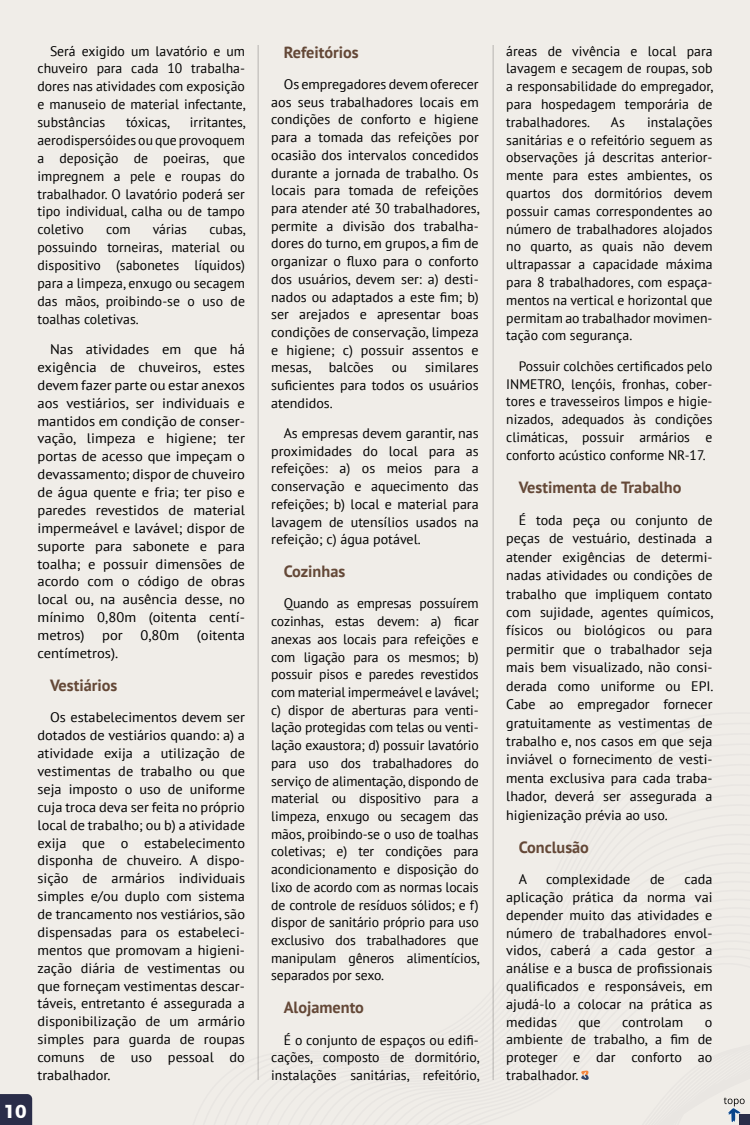
<style>
.page{position:relative;width:750px;height:1125px;background:#f0ede8}
.page>*{position:absolute;margin:0;border:0;box-sizing:border-box;transform-origin:0 0}
.t1{font:700 18.75px "Montserrat";color:#fff}
.t2{font:700 16.25px "PT Sans";color:#644837}
.t3{font:13.75px/17.8px "PT Sans";color:#000;text-align:justify}
.t4{font:13.75px/17.9px "PT Sans";color:#000;text-align:justify;scale:1.04 1}
.t5{font:13.75px/17.9px "PT Sans";color:#000;text-align:justify;scale:1.06 1}
</style>
<div class="page">
<hr style="left:258px;top:45px;width:1px;height:1035px;background:#000">
<hr style="left:493px;top:45px;width:1px;height:1035px;background:#000">
<svg style="left:0;top:1094px;width:32px;height:31px"></svg>
<svg style="left:724px;top:1097px;width:26px;height:28px"></svg>
<div style="left:740px;top:1115px;width:10px;height:10px;background:#2a2d49"></div>
<svg style="left:581px;top:1070px;width:8px;height:10px"></svg>
<h1 class="t1" style="left:4px;top:1096px;width:24px">10</h1>
<p class="t3" style="left:38px;top:42px;width:210px;text-indent:12px">Será exigido um lavatório e um chuveiro para cada 10 trabalha&shy;dores nas atividades com exposição e manuseio de material infectante, substâncias</p>
<p class="t3" style="left:126px;top:113px;width:46px">tóxicas,</p>
<p class="t3" style="left:38px;top:113px;width:210px;text-indent:152px">irritantes, aerodispersóides ou que provoquem a deposição de poeiras, que impregnem a pele e roupas do trabalhador. O lavatório poderá ser tipo individual, calha ou de tampo coletivo</p>
<p class="t3" style="left:106px;top:220px;width:26px">com</p>
<p class="t3" style="left:153px;top:220px;width:36px">várias</p>
<p class="t3" style="left:38px;top:220px;width:210px;text-indent:172px">cubas, possuindo torneiras, material ou dispositivo (sabonetes líquidos) para a limpeza, enxugo ou secagem das mãos, proibindo-se o uso de toalhas coletivas.</p>
<p class="t5" style="left:37px;top:340px;width:197px;text-indent:13px">Nas atividades em que há exigência de chuveiros, estes devem fazer parte ou estar anexos aos vestiários, ser individuais e mantidos em condição de conser&shy;vação, limpeza e higiene; ter portas de acesso que impeçam o devassamento; dispor de chuveiro de água quente e fria; ter piso e paredes revestidos de material impermeável e lavável; dispor de suporte para sabonete e para toalha; e possuir dimensões de acordo com o código de obras local ou, na ausência desse, no mínimo 0,80m (oitenta centí&shy;metros)</p>
<p class="t5" style="left:102px;top:626px;width:21px">por</p>
<p class="t5" style="left:140px;top:626px;width:38px">0,80m</p>
<p class="t5" style="left:197px;top:626px;width:47px">(oitenta</p>
<p class="t5" style="left:38px;top:644px;width:78px">centímetros).</p>
<p class="t2" style="left:50px;top:674px;width:69px">Vestiários</p>
<p class="t4" style="left:38px;top:708px;width:201px;text-indent:12px">Os estabelecimentos devem ser dotados de vestiários quando: a) a atividade exija a utilização de vestimentas de trabalho ou que seja imposto o uso de uniforme cuja troca deva ser feita no próprio local de trabalho; ou b) a atividade exija que o estabelecimento disponha de chuveiro. A dispo&shy;sição de armários individuais simples e/ou duplo com sistema de trancamento nos vestiários, são dispensadas para os estabeleci&shy;mentos que promovam a higieni&shy;zação diária de vestimentas ou que forneçam vestimentas descar&shy;táveis, entretanto é assegurada a disponibilização de um armário simples para guarda de roupas comuns de uso pessoal do trabalhador.</p>
<p class="t2" style="left:284px;top:41px;width:76px">Refeitórios</p>
<p class="t3" style="left:271px;top:75px;width:210px;text-indent:12px">Os empregadores devem oferecer aos seus trabalhadores locais em condições de conforto e higiene para a tomada das refeições por ocasião dos intervalos concedidos durante a jornada de trabalho. Os locais para tomada de refeições para atender até 30 trabalhadores, permite a divisão dos trabalha&shy;dores do turno, em grupos, a fim de organizar o fluxo para o conforto dos usuários, devem ser: a) desti&shy;nados ou adaptados a este fim; b) ser arejados e apresentar boas condições de conservação, limpeza e higiene; c) possuir assentos e mesas, balcões</p>
<p class="t3" style="left:271px;top:358px;width:209px;text-indent:154px">similares suficientes para todos os usuários atendidos.</p>
<p class="t3" style="left:271px;top:424px;width:209px;text-indent:12px">As empresas devem garantir, nas proximidades do local para as refeições: a) os meios para a conservação e aquecimento das refeições; b) local e material para lavagem de utensílios usados na refeição; c) água potável.</p>
<p class="t2" style="left:284px;top:561px;width:63px">Cozinhas</p>
<p class="t3" style="left:271px;top:594px;width:210px;text-indent:12px">Quando as empresas possuírem cozinhas, estas devem: a) ficar anexas aos locais para refeições e com ligação para os mesmos; b) possuir pisos e paredes revestidos com material impermeável e lavável; c) dispor de aberturas para venti&shy;lação protegidas com telas ou venti&shy;lação exaustora; d) possuir lavatório para uso dos trabalhadores do serviço de alimentação, dispondo de material ou dispositivo para a limpeza, enxugo ou secagem das mãos, proibindo-se o uso de toalhas coletivas; e) ter condições para acondicionamento e disposição do lixo de acordo com as normas locais de controle de resíduos sólidos; e f) dispor de sanitário próprio para uso exclusivo dos trabalhadores que manipulam gêneros alimentícios, separados por sexo.</p>
<p class="t2" style="left:284px;top:997px;width:82px">Alojamento</p>
<p class="t3" style="left:271px;top:1031px;width:210px;text-indent:12px">É o conjunto de espaços ou edifi&shy;cações, composto de dormitório, instalações sanitárias, refeitório,</p>
<p class="t3" style="left:392px;top:358px;width:17px">ou</p>
<p class="t3" style="left:506px;top:42px;width:209px">áreas de vivência e local para lavagem e secagem de roupas, sob a responsabilidade do empregador, para hospedagem temporária de trabalhadores.</p>
<p class="t3" style="left:506px;top:113px;width:208px;text-indent:141px">instalações sanitárias e o refeitório seguem as observações já descritas anterior&shy;mente para estes ambientes, os quartos dos dormitórios devem possuir camas correspondentes ao número de trabalhadores alojados no quarto, as quais não devem ultrapassar a capacidade máxima para 8 trabalhadores, com espaça&shy;mentos na vertical e horizontal que permitam ao trabalhador movimen&shy;tação com segurança.</p>
<p class="t3" style="left:506px;top:357px;width:208px;text-indent:12px">Possuir colchões certificados pelo INMETRO, lençóis, fronhas, cober&shy;tores e travesseiros limpos e higie&shy;nizados, adequados às condições climáticas, possuir armários e conforto acústico conforme NR-17.</p>
<p class="t2" style="left:519px;top:476px;width:164px">Vestimenta de Trabalho</p>
<p class="t3" style="left:506px;top:511px;width:209px;line-height:18.4px;text-indent:12px">É toda peça ou conjunto de peças de vestuário, destinada a atender exigências de determi&shy;nadas atividades ou condições de trabalho que impliquem contato com sujidade, agentes químicos, físicos ou biológicos ou para permitir que o trabalhador seja mais bem visualizado, não consi&shy;derada como uniforme ou EPI.<br>Cabe ao empregador fornecer gratuitamente as vestimentas de trabalho e, nos casos em que seja inviável o fornecimento de vesti&shy;menta exclusiva para cada traba&shy;lhador, deverá ser assegurada a higienização prévia ao uso.</p>
<p class="t2" style="left:519px;top:836px;width:72px">Conclusão</p>
<p class="t3" style="left:519px;top:870px;width:10px">A</p>
<p class="t3" style="left:546px;top:870px;width:86px">complexidade</p>
<p class="t3" style="left:650px;top:870px;width:16px">de</p>
<p class="t3" style="left:611px;top:113px;width:15px">As</p>
<p class="t3" style="left:506px;top:870px;width:208px;text-indent:178px">cada aplicação prática da norma vai depender muito das atividades e número de trabalhadores envol&shy;vidos, caberá a cada gestor a análise e a busca de profissionais qualificados e responsáveis, em ajudá-lo a colocar na prática as medidas</p>
<p class="t3" style="left:578px;top:1013px;width:24px">que</p>
<p class="t3" style="left:622px;top:1013px;width:63px">controlam</p>
<p class="t3" style="left:506px;top:1013px;width:208px;text-indent:199px">o ambiente de trabalho, a fim de proteger e dar conforto ao trabalhador.</p>
</div>
